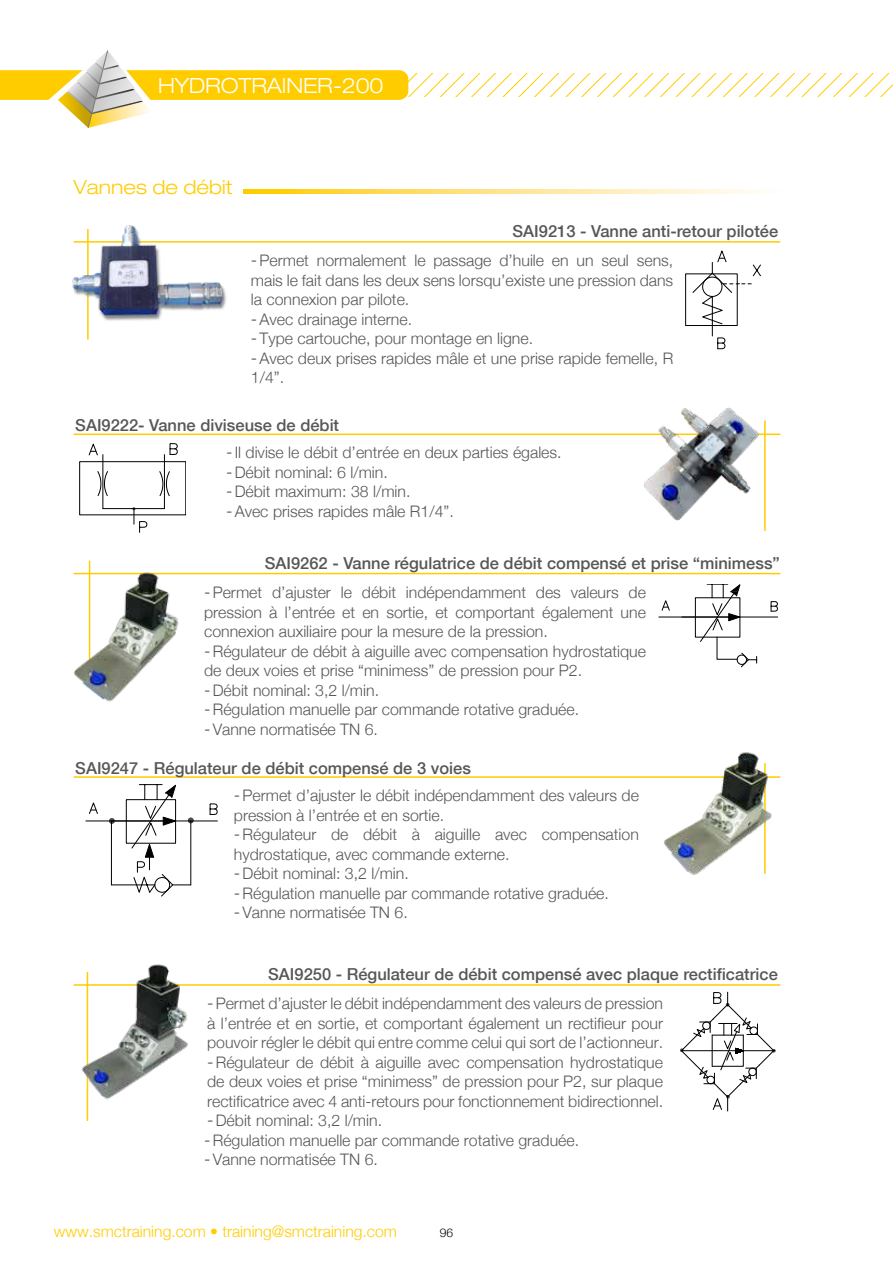
<style>
.page{position:relative;width:893px;height:1263px;background:#fff}
.page>*{position:absolute;margin:0;border:0;box-sizing:border-box;transform-origin:0 0}
.t1{font:300 expanded 21px "Helvetica Neue";letter-spacing:-.005em;color:#fff}
.t2{font:300 expanded 19.5px "Helvetica Neue";color:#fc0}
.t3{font:500 16.5px "Helvetica Neue";color:#575756}
.t4{font:300 15.9px/19.5px "Helvetica Neue";color:#575756}
.t5{font:300 15.75px "Helvetica Neue";color:#fc0}
.t6{font:300 12px "Helvetica Neue";color:#000}
.s1{font-size:17.4px}
</style>
<div class="page">
<hr style="left:74px;top:241px;width:706px;height:2px;background:#fc0">
<hr style="left:87px;top:229px;width:2px;height:111px;background:#fc0">
<hr style="left:764px;top:420px;width:2px;height:111px;background:#fc0">
<hr style="left:74px;top:433px;width:706px;height:2px;background:#fc0">
<hr style="left:74px;top:573px;width:706px;height:1px;background:#fc0">
<hr style="left:89px;top:561px;width:1px;height:114px;background:#fc0">
<hr style="left:74px;top:776px;width:706px;height:2px;background:#fc0">
<hr style="left:74px;top:984px;width:706px;height:2px;background:#fc0">
<hr style="left:87px;top:972px;width:1px;height:149px;background:#fc0">
<img style="left:72px;top:225px;width:162px;height:99px">
<img style="left:638px;top:407px;width:128px;height:116px">
<img style="left:73px;top:565px;width:118px;height:137px">
<img style="left:654px;top:752px;width:127px;height:123px">
<img style="left:74px;top:964px;width:119px;height:147px">
<svg style="left:693px;top:251px;width:67px;height:98px"></svg>
<hr style="left:164px;top:455px;width:1px;height:54px;background:#000">
<svg style="left:160px;top:471px;width:10px;height:25px"></svg>
<hr style="left:103px;top:455px;width:1px;height:54px;background:#000">
<svg style="left:98px;top:471px;width:10px;height:25px"></svg>
<hr style="left:103px;top:508px;width:61px;height:1px;background:#000">
<svg style="left:132px;top:507px;width:15px;height:25px"></svg>
<svg style="left:89px;top:444px;width:9px;height:11px"></svg>
<svg style="left:170px;top:443px;width:7px;height:12px"></svg>
<hr style="left:86px;top:821px;width:77px;height:1px;background:#000">
<hr style="left:111px;top:821px;width:106px;height:1px;background:#000">
<svg style="left:89px;top:802px;width:9px;height:12px"></svg>
<svg style="left:210px;top:804px;width:7px;height:11px"></svg>
<svg style="left:109px;top:784px;width:85px;height:112px"></svg>
<svg style="left:680px;top:992px;width:96px;height:119px"></svg>
<svg style="left:244px;top:190px;width:515px;height:4px;background:#ffe385"></svg>
<div style="left:695px;top:598px;width:45px;height:39px;border:1px solid #000"></div>
<hr style="left:659px;top:617px;width:70px;height:1px;background:#000">
<hr style="left:682px;top:617px;width:96px;height:1px;background:#000">
<svg style="left:662px;top:600px;width:8px;height:10px"></svg>
<svg style="left:771px;top:601px;width:7px;height:10px"></svg>
<svg style="left:700px;top:584px;width:57px;height:83px"></svg>
<svg style="left:0;top:50px;width:893px;height:78px"></svg>
<h1 class="t1" style="left:158px;top:73px;width:227px">HYDROTRAINER-200</h1>
<p class="t2" style="left:74px;top:176px;width:160px">Vannes de débit</p>
<p class="t3" style="left:513px;top:221px;width:267px">SAI9213 - Vanne anti-retour pilotée</p>
<p class="t4" style="left:251px;top:251px;width:424px"><span class="s1">-</span>Permet normalement le passage d’huile en un seul sens, mais le fait dans les deux sens lorsqu’existe une pression dans la connexion par pilote.<br><span class="s1">-</span>Avec drainage interne.<br><span class="s1">-</span>Type cartouche, pour montage en ligne.<br><span class="s1">-</span>Avec deux prises rapides mâle et une prise rapide femelle, R 1/4”.</p>
<p class="t3" style="left:75px;top:416px;width:265px">SAI9222- Vanne diviseuse de débit</p>
<p class="t4" style="left:226px;top:443px;width:337px"><span class="s1">-</span>Il divise le débit d’entrée en deux parties égales. <span class="s1">-</span>Débit nominal: 6 l/min.<br><span class="s1">-</span>Débit maximum: 38 l/min.<br><span class="s1">-</span>Avec prises rapides mâle R1/4”.</p>
<p class="t3" style="left:265px;top:553px;width:517px">SAI9262 - Vanne régulatrice de débit compensé et prise “minimess”</p>
<p class="t4" style="left:204px;top:582px;width:443px"><span class="s1">-</span>Permet d’ajuster le débit indépendamment des valeurs de pression à l’entrée et en sortie, et comportant également une connexion auxiliaire pour la mesure de la pression.<br><span class="s1">-</span>Régulateur de débit à aiguille avec compensation hydrostatique de deux voies et prise “minimess” de pression pour P2.<br><span class="s1">-</span>Débit nominal: 3,2 l/min.<br><span class="s1">-</span>Régulation manuelle par commande rotative graduée.<br><span class="s1">-</span>Vanne normatisée TN 6.</p>
<p class="t3" style="left:75px;top:758px;width:397px">SAI9247 - Régulateur de débit compensé de 3 voies</p>
<p class="t4" style="left:234px;top:785px;width:407px"><span class="s1">-</span>Permet d’ajuster le débit indépendamment des valeurs de pression à l’entrée et en sortie.<br><span class="s1">-</span>Régulateur de débit à aiguille avec compensation hydrostatique, avec commande externe.<br><span class="s1">-</span>Débit nominal: 3,2 l/min.<br><span class="s1">-</span>Régulation manuelle par commande rotative graduée. <span class="s1">-</span>Vanne normatisée TN 6.</p>
<p class="t3" style="left:268px;top:964px;width:511px">SAI9250 - Régulateur de débit compensé avec plaque rectificatrice</p>
<p class="t4" style="left:204px;top:994px;width:461px"><span class="s1">-</span>Permet d’ajuster le débit indépendamment des valeurs de pression à l’entrée et en sortie, et comportant également un rectifieur pour pouvoir régler le débit qui entre comme celui qui sort de l’actionneur. <span class="s1">-</span>Régulateur de débit à aiguille avec compensation hydrostatique de deux voies et prise “minimess” de pression pour P2, sur plaque rectificatrice avec 4 anti-retours pour fonctionnement bidirectionnel. <span class="s1">-</span>Débit nominal: 3,2 l/min.<br><span class="s1">-</span>Régulation manuelle par commande rotative graduée.<br><span class="s1">-</span>Vanne normatisée TN 6.</p>
<p class="t5" style="left:54px;top:1221px;width:345px">www.smctraining.com • training@smctraining.com</p>
<p class="t6" style="left:440px;top:1225px;width:15px">96</p>
</div>
